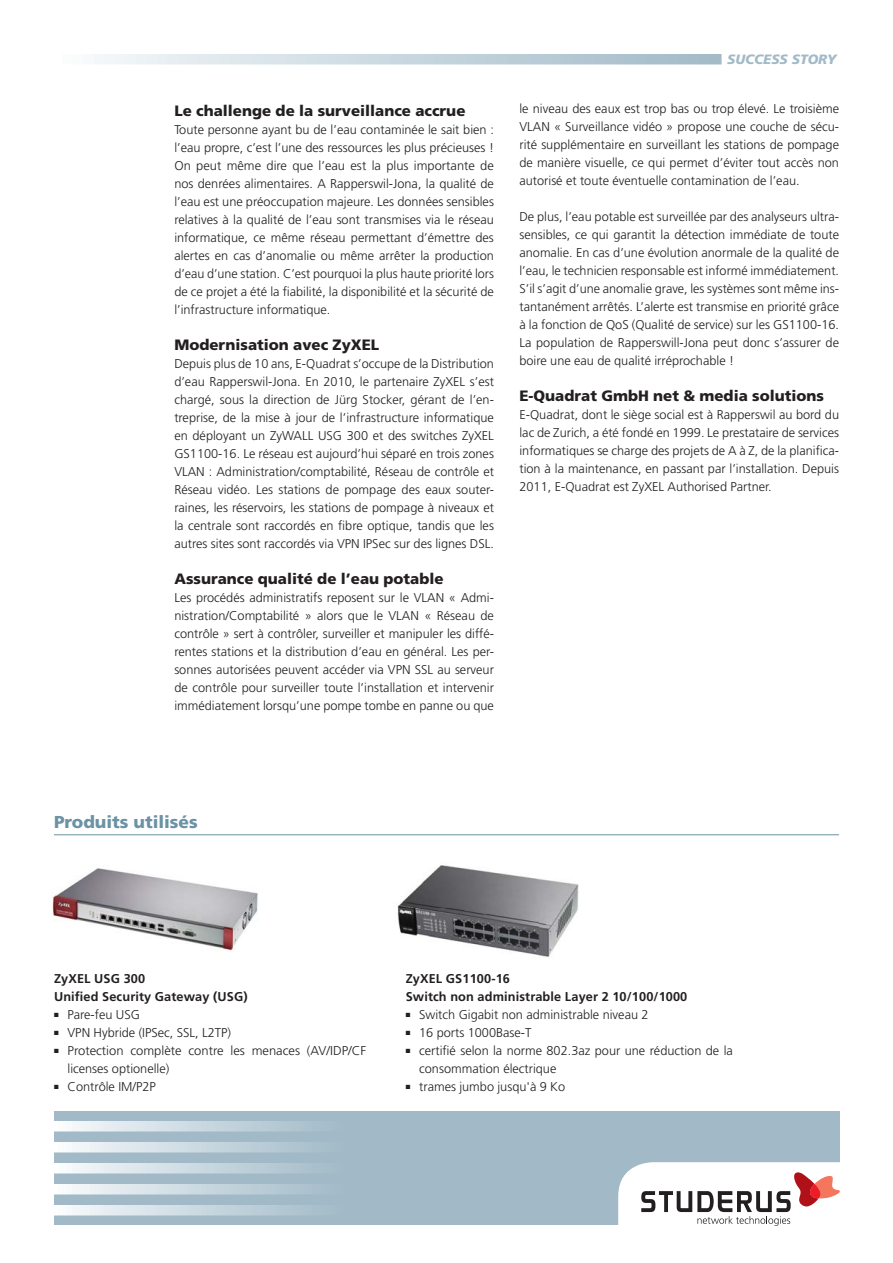
<style>
.page{position:relative;width:893px;height:1263px;background:#fff}
.page>*{position:absolute;margin:0;border:0;box-sizing:border-box;transform-origin:0 0}
.t1{font:900 17.25px "Frutiger";color:#6b92a5}
.t2{font:900 15px "Frutiger";color:#231f20}
.t3{font:italic 900 13.5px "Frutiger";color:#a2bac7}
.t4{font:300 12.75px/18px "Frutiger";color:#231f20;text-align:justify}
.t5{font:700 12.75px/18px "Frutiger";letter-spacing:.01em;color:#231f20}
</style>
<div class="page">
<div style="left:54px;top:1111px;width:785px;height:114px;background:#a2bac7"></div>
<svg style="left:54px;top:1121px;width:249px;height:10px"></svg>
<svg style="left:54px;top:1142px;width:249px;height:10px"></svg>
<svg style="left:54px;top:1163px;width:249px;height:10px"></svg>
<svg style="left:54px;top:1184px;width:249px;height:10px"></svg>
<svg style="left:54px;top:1205px;width:249px;height:10px"></svg>
<svg style="left:94px;top:54px;width:627px;height:10px"></svg>
<hr style="left:54px;top:834px;width:785px;height:1px;background:#6b92a5">
<div style="left:618px;top:1162px;width:259px;height:98px;background:#fff;border-radius:34px"></div>
<svg style="left:641px;top:1172px;width:199px;height:54px"></svg>
<img style="left:397px;top:865px;width:182px;height:92px">
<img style="left:52px;top:868px;width:206px;height:83px">
<p class="t2" style="left:174px;top:104px;width:293px">Le challenge de la surveillance accrue</p>
<p class="t4" style="left:174px;top:121px;width:321px">Toute personne ayant bu de l’eau contaminée le sait bien : l’eau propre, c’est l’une des ressources les plus précieuses !<br>On peut même dire que l’eau est la plus importante de nos denrées alimentaires. A Rapperswil-Jona, la qualité de l’eau est une préoccupation majeure. Les données sensibles relatives à la qualité de l’eau sont transmises via le réseau informatique, ce même réseau permettant d’émettre des alertes en cas d’anomalie ou même arrêter la production d’eau d’une station. C’est pourquoi la plus haute priorité lors de ce projet a été la fiabilité, la disponibilité et la sécurité de l’infrastructure informatique.</p>
<p class="t2" style="left:174px;top:338px;width:206px">Modernisation avec ZyXEL</p>
<p class="t4" style="left:174px;top:355px;width:321px">Depuis plus de 10 ans, E-Quadrat s’occupe de la Distribution d’eau Rapperswil-Jona. En 2010, le partenaire ZyXEL s’est chargé, sous la direction de Jürg Stocker, gérant de l’en&shy;treprise, de la mise à jour de l’infrastructure informatique en déployant un ZyWALL USG 300 et des switches ZyXEL GS1100-16. Le réseau est aujourd’hui séparé en trois zones VLAN : Administration/comptabilité, Réseau de contrôle et Réseau vidéo. Les stations de pompage des eaux souter&shy;raines, les réservoirs, les stations de pompage à niveaux et la centrale sont raccordés en fibre optique, tandis que les autres sites sont raccordés via VPN IPSec sur des lignes DSL.</p>
<p class="t2" style="left:174px;top:572px;width:271px">Assurance qualité de l’eau potable</p>
<p class="t4" style="left:174px;top:589px;width:321px">Les procédés administratifs reposent sur le VLAN « Admi&shy;nistration/Comptabilité » alors que le VLAN « Réseau de contrôle » sert à contrôler, surveiller et manipuler les diffé&shy;rentes stations et la distribution d’eau en général. Les per&shy;sonnes autorisées peuvent accéder via VPN SSL au serveur de contrôle pour surveiller toute l’installation et intervenir immédiatement lorsqu’une pompe tombe en panne ou que</p>
<p class="t3" style="left:727px;top:54px;width:111px">SUCCESS STORY</p>
<p class="t4" style="left:519px;top:101px;width:321px">le niveau des eaux est trop bas ou trop élevé. Le troisième VLAN « Surveillance vidéo » propose une couche de sécu&shy;rité supplémentaire en surveillant les stations de pompage de manière visuelle, ce qui permet d’éviter tout accès non autorisé et toute éventuelle contamination de l’eau.</p>
<p class="t4" style="left:519px;top:209px;width:321px">De plus, l’eau potable est surveillée par des analyseurs ultra&shy;sensibles, ce qui garantit la détection immédiate de toute anomalie. En cas d’une évolution anormale de la qualité de l’eau, le technicien responsable est informé immédiatement.<br>S’il s’agit d’une anomalie grave, les systèmes sont même ins&shy;tantanément arrêtés. L’alerte est transmise en priorité grâce à la fonction de QoS (Qualité de service) sur les GS1100-16.<br>La population de Rapperswill-Jona peut donc s’assurer de boire une eau de qualité irréprochable !</p>
<p class="t2" style="left:519px;top:390px;width:306px">E-Quadrat GmbH net &amp; media solutions</p>
<p class="t4" style="left:519px;top:407px;width:321px">E-Quadrat, dont le siège social est à Rapperswil au bord du lac de Zurich, a été fondé en 1999. Le prestataire de services informatiques se charge des projets de A à Z, de la planifica&shy;tion à la maintenance, en passant par l’installation. Depuis 2011, E-Quadrat est ZyXEL Authorised Partner.</p>
<h1 class="t1" style="left:54px;top:815px;width:145px">Produits utilisés</h1>
<p class="t5" style="left:54px;top:971px;width:195px">ZyXEL USG 300<br>Unified Security Gateway (USG)</p>
<p class="t4" style="left:54px;top:1007px;width:88px">■ Pare-feu USG</p>
<p class="t4" style="left:54px;top:1025px;width:179px">■ VPN Hybride (IPSec, SSL, L2TP)</p>
<p class="t4" style="left:67px;top:1043px;width:300px;text-indent:-13px">■ Protection complète contre les menaces (AV/IDP/CF licenses optionelle)</p>
<p class="t4" style="left:54px;top:1079px;width:103px">■ Contrôle IM/P2P</p>
<p class="t5" style="left:406px;top:971px;width:283px">ZyXEL GS1100-16<br>Switch non administrable Layer 2 10/100/1000</p>
<p class="t4" style="left:406px;top:1007px;width:244px">■ Switch Gigabit non administrable niveau 2</p>
<p class="t4" style="left:406px;top:1025px;width:127px">■ 16 ports 1000Base-T</p>
<p class="t4" style="left:419px;top:1043px;width:315px;text-indent:-13px">■ certifié selon la norme 802.3az pour une réduction de la consommation électrique</p>
<p class="t4" style="left:406px;top:1079px;width:161px">■ trames jumbo jusqu'à 9 Ko</p>
</div>
